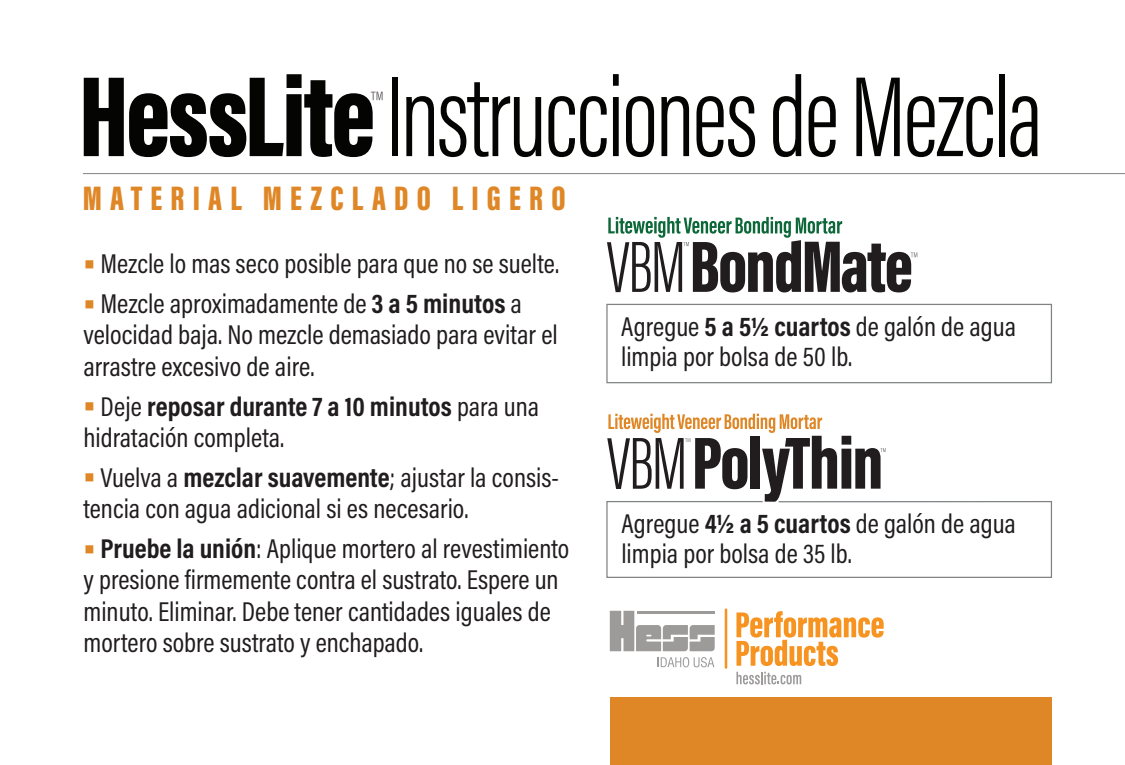
<style>
.page{position:relative;width:1125px;height:765px;background:#fff}
.page>*{position:absolute;margin:0;border:0;box-sizing:border-box;transform-origin:0 0}
.t1{font:300 117.5px "Acumin Pro Extra Cond";letter-spacing:-.02em;color:#040503}
.t2{font:900 35px "Acumin Pro Extra Cond";letter-spacing:.235em;color:#df8726}
.t3{font:27.5px/31.2px "Acumin Pro Cond";color:#211d1e}
.t4{font:27.5px/31.2px "Acumin Pro Cond";color:#201d1e}
.s1{font-weight:900}
.s2{font-weight:700;font-size:45px;color:#df8726}
.s3{font-weight:700}
</style>
<div class="page">
<hr style="left:83px;top:173px;width:1042px;height:1px;background:#808385">
<hr style="left:725px;top:608px;width:2px;height:61px;background:#f79320">
<svg style="left:658px;top:657px;width:30px;height:10px"></svg>
<svg style="left:683px;top:657px;width:6px;height:10px"></svg>
<svg style="left:694px;top:657px;width:20px;height:10px"></svg>
<svg style="left:610px;top:611px;width:105px;height:40px"></svg>
<svg style="left:736px;top:611px;width:148px;height:55px"></svg>
<svg style="left:736px;top:672px;width:65px;height:12px"></svg>
<div style="left:610px;top:697px;width:441px;height:68px;background:#df8726"></div>
<svg style="left:607px;top:414px;width:279px;height:86px"></svg>
<svg style="left:606px;top:500px;width:446px;height:78px"></svg>
<svg style="left:607px;top:217px;width:310px;height:75px"></svg>
<div style="left:606px;top:304px;width:446px;height:79px;background:#fff;border:1px solid #808385"></div>
<svg style="left:371px;top:92px;width:12px;height:8px"></svg>
<h1 class="t1" style="left:79px;top:47px;width:966px"><span class="s1">HessLite</span>Instrucciones de Mezcla</h1>
<p class="t2" style="left:83px;top:177px;width:484px">MATERIAL MEZCLADO LIGERO</p>
<p class="t4" style="left:83px;top:248px;width:477px"><span class="s2">•</span> Mezcle lo mas seco posible para que no se suelte.</p>
<p class="t4" style="left:83px;top:288px;width:476px"><span class="s2">•</span> Mezcle aproximadamente de <span class="s3">3 a 5 minutos</span> a velocidad baja. No mezcle demasiado para evitar el arrastre excesivo de aire.</p>
<p class="t3" style="left:83px;top:390px;width:457px"><span class="s2">•</span> Deje <span class="s3">reposar durante 7 a 10 minutos</span> para una hidratación completa.</p>
<p class="t3" style="left:83px;top:461px;width:477px"><span class="s2">•</span> Vuelva a <span class="s3">mezclar suavemente</span>; ajustar la consis&shy;tencia con agua adicional si es necesario.</p>
<p class="t3" style="left:83px;top:533px;width:487px"><span class="s2">•</span> <span class="s3">Pruebe la unión</span>: Aplique mortero al revestimiento y presione firmemente contra el sustrato. Espere un minuto. Eliminar. Debe tener cantidades iguales de mortero sobre sustrato y enchapado.</p>
<p class="t4" style="left:621px;top:311px;width:396px;line-height:30px">Agregue <span class="s3">5 a 5½ cuartos</span> de galón de agua limpia por bolsa de 50 lb.</p>
<p class="t4" style="left:621px;top:508px;width:396px;line-height:30px">Agregue <span class="s3">4½ a 5 cuartos</span> de galón de agua limpia por bolsa de 35 lb.</p>
</div>
